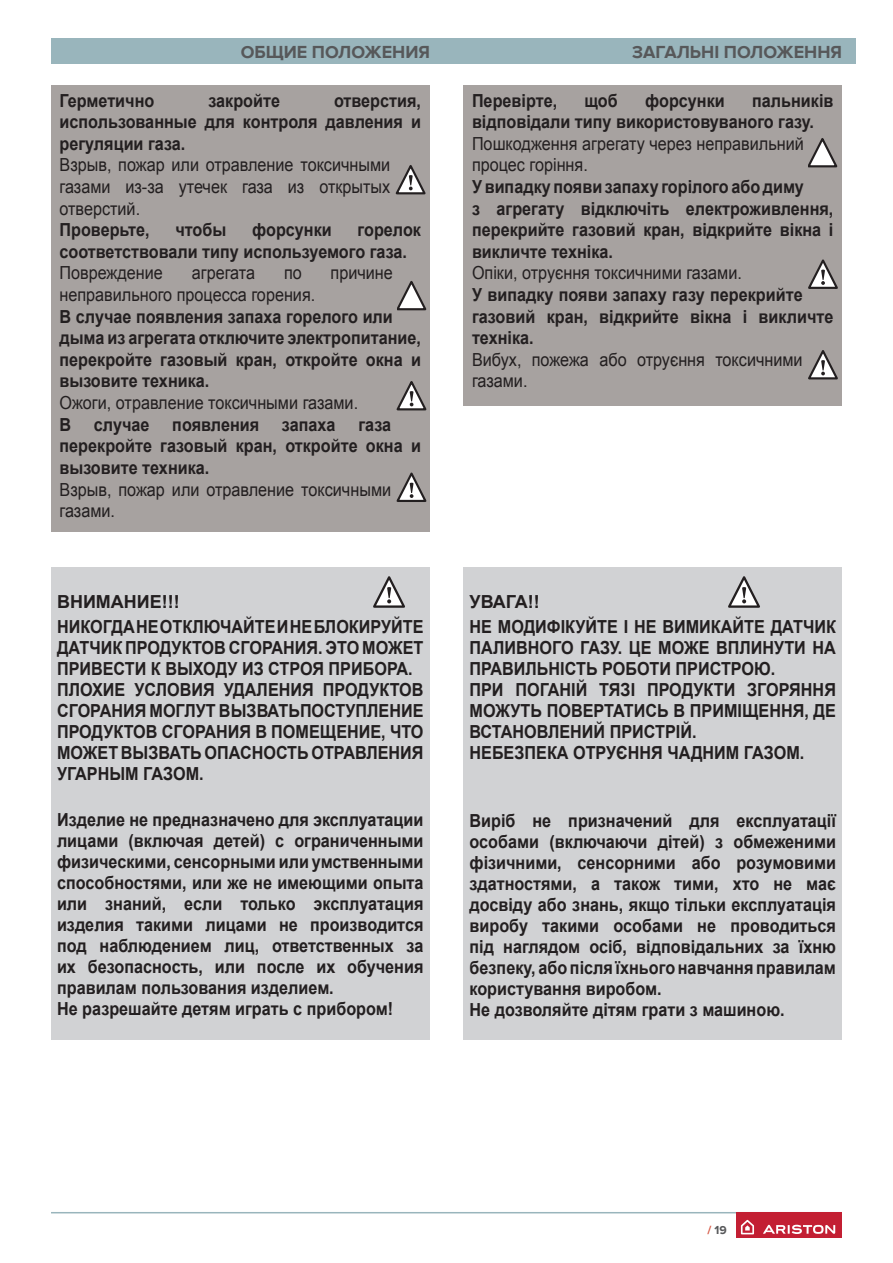
<style>
.page{position:relative;width:893px;height:1263px;background:#fff}
.page>*{position:absolute;margin:0;border:0;box-sizing:border-box;transform-origin:0 0}
.t1{font:700 18px/21px "Arial";color:#231f20;scale:.9 1}
.t2{font:18px/21.6px "Arial";color:#231f20;scale:.9 1}
.t3{font:700 18px/25px "Arial";color:#231f20}
.t4{font:700 18px "Proxima Nova";color:#57585a}
.t5{font:700 12px "Proxima Nova";color:#57585a}
.s1{color:#d55541}
</style>
<div class="page">
<hr style="left:51px;top:1212px;width:791px;height:1px;background:#99b5bc">
<div style="left:736px;top:1212px;width:106px;height:26px;background:#c31f33"></div>
<svg style="left:741px;top:1220px;width:13px;height:14px"></svg>
<svg style="left:763px;top:1225px;width:72px;height:9px"></svg>
<div style="left:51px;top:38px;width:804px;height:26px;background:#99b5bc"></div>
<div style="left:51px;top:85px;width:378px;height:446px;background:#a7a2a0"></div>
<div style="left:463px;top:85px;width:379px;height:320px;background:#a7a2a0"></div>
<svg style="left:396px;top:381px;width:30px;height:30px"></svg>
<svg style="left:396px;top:472px;width:30px;height:30px"></svg>
<svg style="left:808px;top:259px;width:29px;height:30px"></svg>
<svg style="left:808px;top:350px;width:29px;height:30px"></svg>
<div style="left:51px;top:567px;width:378px;height:473px;background:#d1d2d4"></div>
<svg style="left:373px;top:576px;width:32px;height:32px"></svg>
<div style="left:463px;top:567px;width:379px;height:473px;background:#d1d2d4"></div>
<svg style="left:728px;top:576px;width:32px;height:32px"></svg>
<svg style="left:808px;top:138px;width:29px;height:30px"></svg>
<svg style="left:395px;top:165px;width:30px;height:30px"></svg>
<svg style="left:397px;top:281px;width:29px;height:29px"></svg>
<p class="t4" style="left:241px;top:42px;width:191px">ОБЩИЕ ПОЛОЖЕНИЯ</p>
<p class="t4" style="left:632px;top:42px;width:212px">ЗАГАЛЬНІ ПОЛОЖЕННЯ</p>
<p class="t1" style="left:60px;top:90px;width:107px">Герметично</p>
<p class="t1" style="left:208px;top:90px;width:81px">закройте</p>
<p class="t1" style="left:60px;top:90px;width:403px;line-height:21.6px;text-align:justify;text-indent:275px">отверстия, использованные для контроля давления и регуляции газа.</p>
<p class="t2" style="left:60px;top:155px;width:369px;text-align:justify">Взрыв, пожар или отравление токсичными газами из-за утечек газа из открытых отверстий.</p>
<p class="t1" style="left:60px;top:220px;width:102px">Проверьте,</p>
<p class="t1" style="left:175px;top:220px;width:58px">чтобы</p>
<p class="t1" style="left:252px;top:220px;width:90px">форсунки</p>
<p class="t1" style="left:60px;top:220px;width:403px;line-height:21.6px;text-indent:298px">горелок соответствовали типу используемого газа.</p>
<p class="t2" style="left:60px;top:263px;width:116px">Повреждение</p>
<p class="t2" style="left:192px;top:263px;width:72px">агрегата</p>
<p class="t2" style="left:284px;top:263px;width:21px">по</p>
<p class="t2" style="left:331px;top:263px;width:71px">причине</p>
<p class="t2" style="left:60px;top:284px;width:286px">неправильного процесса горения.</p>
<p class="t1" style="left:60px;top:306px;width:403px;line-height:21.6px">В случае появления запаха горелого или дыма из агрегата отключите электропитание, перекройте газовый кран, откройте окна и вызовите техника.</p>
<p class="t2" style="left:60px;top:392px;width:333px">Ожоги, отравление токсичными газами.</p>
<p class="t1" style="left:60px;top:414px;width:14px">В</p>
<p class="t1" style="left:94px;top:414px;width:63px">случае</p>
<p class="t1" style="left:172px;top:414px;width:98px">появления</p>
<p class="t1" style="left:282px;top:414px;width:61px">запаха</p>
<p class="t1" style="left:60px;top:414px;width:403px;line-height:21.6px;text-indent:299px">газа перекройте газовый кран, откройте окна и вызовите техника.</p>
<p class="t2" style="left:60px;top:479px;width:370px">Взрыв, пожар или отравление токсичными газами.</p>
<p class="t3" style="left:57px;top:590px;width:368px">ВНИМАНИЕ!!!<br>НИКОГДА НЕ ОТКЛЮЧАЙТЕ И НЕ БЛОКИРУЙТЕ</p>
<p class="t1" style="left:57px;top:638px;width:409px">ДАТЧИК ПРОДУКТОВ СГОРАНИЯ. ЭТО МОЖЕТ ПРИВЕСТИ К ВЫХОДУ ИЗ СТРОЯ ПРИБОРА.<br>ПЛОХИЕ УСЛОВИЯ УДАЛЕНИЯ ПРОДУКТОВ СГОРАНИЯ МОГЛУТ ВЫЗВАТЬПОСТУПЛЕНИЕ ПРОДУКТОВ СГОРАНИЯ В ПОМЕЩЕНИЕ, ЧТО МОЖЕТ ВЫЗВАТЬ ОПАСНОСТЬ ОТРАВЛЕНИЯ УГАРНЫМ ГАЗОМ.</p>
<p class="t1" style="left:57px;top:810px;width:409px">Изделие не предназначено для эксплуатации лицами (включая детей) с ограниченными физическими, сенсорными или умственными способностями, или же не имеющими опыта или знаний, если только эксплуатация изделия такими лицами не производится под наблюдением лиц, ответственных за их безопасность, или после их обучения правилам пользования изделием.<br>Не разрешайте детям играть с прибором!</p>
<p class="t1" style="left:472px;top:90px;width:96px">Перевірте,</p>
<p class="t1" style="left:584px;top:90px;width:39px">щоб</p>
<p class="t1" style="left:645px;top:90px;width:90px">форсунки</p>
<p class="t1" style="left:472px;top:90px;width:403px;line-height:21.6px;text-indent:280px">пальників відповідали типу використовуваного газу.</p>
<p class="t2" style="left:472px;top:133px;width:370px">Пошкодження агрегату через неправильний процес горіння.</p>
<p class="t1" style="left:472px;top:176px;width:403px;line-height:21.6px">У випадку появи запаху горілого або диму<br>з агрегату відключіть електроживлення, перекрийте газовий кран, відкрийте вікна і викличте техніка.</p>
<p class="t2" style="left:472px;top:263px;width:301px">Опіки, отруєння токсичними газами.</p>
<p class="t1" style="left:472px;top:284px;width:403px;line-height:21.6px">У випадку появи запаху газу перекрийте газовий кран, відкрийте вікна і викличте техніка.</p>
<p class="t2" style="left:472px;top:349px;width:369px">Вибух, пожежа або отруєння токсичними газами.</p>
<p class="t3" style="left:469px;top:590px;width:368px">УВАГА!!<br>НЕ МОДИФІКУЙТЕ І НЕ ВИМИКАЙТЕ ДАТЧИК</p>
<p class="t1" style="left:469px;top:638px;width:409px">ПАЛИВНОГО ГАЗУ. ЦЕ МОЖЕ ВПЛИНУТИ НА ПРАВИЛЬНІСТЬ РОБОТИ ПРИСТРОЮ.<br>ПРИ ПОГАНІЙ ТЯЗІ ПРОДУКТИ ЗГОРЯННЯ МОЖУТЬ ПОВЕРТАТИСЬ В ПРИМІЩЕННЯ, ДЕ ВСТАНОВЛЕНИЙ ПРИСТРІЙ.<br>НЕБЕЗПЕКА ОТРУЄННЯ ЧАДНИМ ГАЗОМ.</p>
<p class="t1" style="left:469px;top:810px;width:409px">Виріб не призначений для експлуатації особами (включаючи дітей) з обмеженими фізичними, сенсорними або розумовими здатностями, а також тими, хто не має досвіду або знань, якщо тільки експлуатація виробу такими особами не проводиться під наглядом осіб, відповідальних за їхню безпеку, або після їхнього навчання правилам користування виробом.<br>Не дозволяйте дітям грати з машиною.</p>
<p class="t5" style="left:707px;top:1225px;width:21px"><span class="s1">/</span> 19</p>
</div>
